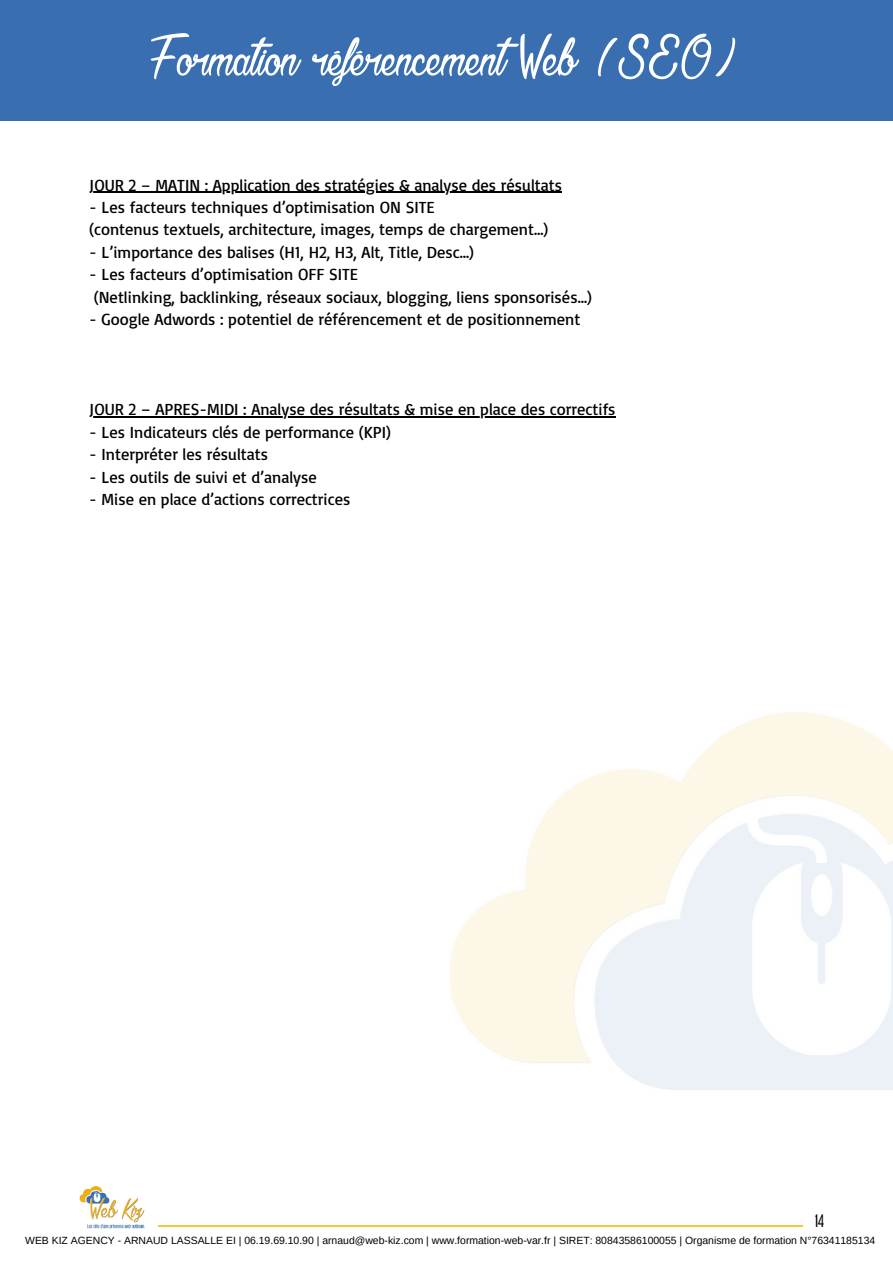
<style>
.page{position:relative;width:893px;height:1264px;background:#fff}
.page>*{position:absolute;margin:0;border:0;box-sizing:border-box;transform-origin:0 0}
.t1{font:59.85px "Agatha Needs Flesh";color:#fff}
.t2{font:300 18px "Duera PERSONALUSE Condensed";color:#000}
.t3{font:16.5px "Basic";color:#000}
.t4{font:10.35px "Arimo";color:#000}
</style>
<div class="page">
<hr style="left:89px;top:192px;width:473px;height:1px;background:#000">
<hr style="left:89px;top:416px;width:526px;height:1px;background:#000">
<img style="left:79px;top:1186px;width:66px;height:43px">
<hr style="left:159px;top:1224px;width:644px;height:2px;background:#fbc635">
<div style="left:0;top:0;width:892px;height:121px;background:#396fb1"></div>
<p class="t1" style="left:154px;top:32px;width:586px">Formation référencement Web (SEO)</p>
<p class="t3" style="left:89px;top:174px;width:474px">JOUR 2 – MATIN : Application des stratégies &amp; analyse des résultats</p>
<p class="t3" style="left:89px;top:196px;width:347px">- Les facteurs techniques d’optimisation ON SITE</p>
<p class="t3" style="left:89px;top:219px;width:460px">(contenus textuels, architecture, images, temps de chargement…)</p>
<p class="t3" style="left:89px;top:241px;width:386px">- L’importance des balises (H1, H2, H3, Alt, Title, Desc…)</p>
<p class="t3" style="left:89px;top:264px;width:270px">- Les facteurs d’optimisation OFF SITE</p>
<p class="t3" style="left:94px;top:286px;width:499px">(Netlinking, backlinking, réseaux sociaux, blogging, liens sponsorisés…)</p>
<p class="t3" style="left:89px;top:309px;width:492px">- Google Adwords : potentiel de référencement et de positionnement</p>
<p class="t3" style="left:89px;top:399px;width:527px">JOUR 2 – APRES-MIDI : Analyse des résultats &amp; mise en place des correctifs</p>
<p class="t3" style="left:89px;top:421px;width:303px">- Les Indicateurs clés de performance (KPI)</p>
<p class="t3" style="left:89px;top:444px;width:180px">- Interpréter les résultats</p>
<p class="t3" style="left:89px;top:466px;width:229px">- Les outils de suivi et d’analyse</p>
<p class="t3" style="left:89px;top:489px;width:262px">- Mise en place d’actions correctrices</p>
<p class="t2" style="left:815px;top:1213px;width:10px">14</p>
<p class="t4" style="left:25px;top:1234px;width:851px">WEB KIZ AGENCY - ARNAUD LASSALLE EI | 06.19.69.10.90 | arnaud@web-kiz.com | www.formation-web-var.fr | SIRET: 80843586100055 | Organisme de formation N°76341185134</p>
</div>
